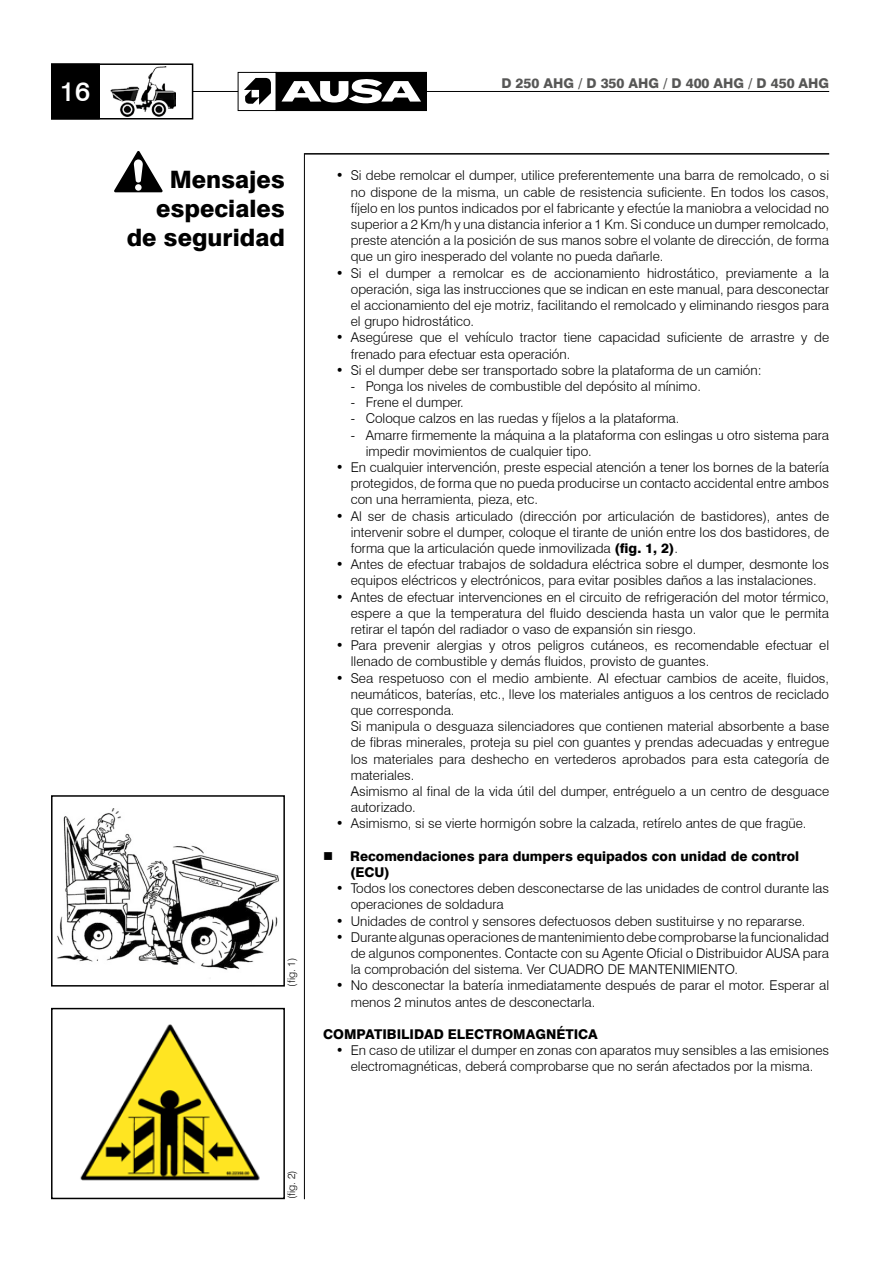
<style>
.page{position:relative;width:893px;height:1263px;background:#fff}
.page>*{position:absolute;margin:0;border:0;box-sizing:border-box;transform-origin:0 0}
.t1{font:500 27px "Swiss 721 BT";color:#fff}
.t2{font:800 24px/28.8px "Swiss 721 BT";color:#000;text-align:right}
.t3{font:300 13.5px/16.2px "Swiss 721 BT";color:#000;text-align:justify}
.t4{font:800 13.5px/16.2px "Swiss 721 BT";color:#000}
.t5{font:800 13.5px "Swiss 721 BT";color:#575756}
.t6{font:300 10.5px "Swiss 721 BT";color:#000}
.s1{font-weight:800}
</style>
<div class="page">
<hr style="left:427px;top:91px;width:402px;height:1px;background:#000">
<div style="left:238px;top:72px;width:39px;height:39px;border:1px solid #000"></div>
<div style="left:276px;top:72px;width:150px;height:39px;background:#000"></div>
<svg style="left:244px;top:78px;width:27px;height:27px"></svg>
<svg style="left:282px;top:79px;width:139px;height:25px"></svg>
<hr style="left:192px;top:91px;width:46px;height:1px;background:#000">
<div style="left:51px;top:64px;width:48px;height:55px;background:#000"></div>
<div style="left:51px;top:63px;width:49px;height:56px;border:2px solid #000"></div>
<div style="left:51px;top:63px;width:142px;height:56px;border:2px solid #000"></div>
<img style="left:110px;top:67px;width:65px;height:50px">
<hr style="left:304px;top:153px;width:1px;height:1046px;background:#000">
<hr style="left:305px;top:153px;width:524px;height:2px;background:#000">
<svg style="left:114px;top:151px;width:49px;height:41px"></svg>
<img style="left:80px;top:1024px;width:180px;height:157px">
<div style="left:51px;top:1008px;width:234px;height:191px;border:2px solid #000"></div>
<img style="left:57px;top:808px;width:222px;height:162px">
<div style="left:51px;top:795px;width:234px;height:191px;border:2px solid #000"></div>
<h1 class="t1" style="left:60px;top:75px;width:32px">16</h1>
<p class="t5" style="left:502px;top:75px;width:329px">D 250 AHG / D 350 AHG / D 400 AHG / D 450 AHG</p>
<h2 class="t2" style="left:127px;top:165px;width:160px">Mensajes especiales de seguridad</h2>
<p class="t6" style="left:285px;top:986px;width:30px;rotate:-90deg">(fig. 1)</p>
<p class="t3" style="left:351px;top:167px;width:480px;text-indent:-15px">• Si debe remolcar el dumper, utilice preferentemente una barra de remolcado, o si no dispone de la misma, un cable de resistencia suficiente. En todos los casos, fíjelo en los puntos indicados por el fabricante y efectúe la maniobra a velocidad no superior a 2 Km/h y una distancia inferior a 1 Km. Si conduce un dumper remolcado, preste atención a la posición de sus manos sobre el volante de dirección, de forma que un giro inesperado del volante no pueda dañarle.</p>
<p class="t3" style="left:351px;top:265px;width:480px;text-indent:-15px">• Si el dumper a remolcar es de accionamiento hidrostático, previamente a la operación, siga las instrucciones que se indican en este manual, para desconectar el accionamiento del eje motriz, facilitando el remolcado y eliminando riesgos para el grupo hidrostático.</p>
<p class="t3" style="left:351px;top:329px;width:480px;text-indent:-15px">• Asegúrese que el vehículo tractor tiene capacidad suficiente de arrastre y de frenado para efectuar esta operación.</p>
<p class="t3" style="left:336px;top:362px;width:427px">• Si el dumper debe ser transportado sobre la plataforma de un camión:</p>
<p class="t3" style="left:351px;top:378px;width:352px">- Ponga los niveles de combustible del depósito al mínimo.</p>
<p class="t3" style="left:351px;top:394px;width:115px">- Frene el dumper.</p>
<p class="t3" style="left:351px;top:410px;width:330px">- Coloque calzos en las ruedas y fíjelos a la plataforma.</p>
<p class="t3" style="left:366px;top:427px;width:465px;text-indent:-15px">- Amarre firmemente la máquina a la plataforma con eslingas u otro sistema para impedir movimientos de cualquier tipo.</p>
<p class="t3" style="left:351px;top:459px;width:480px;text-indent:-15px">• En cualquier intervención, preste especial atención a tener los bornes de la batería protegidos, de forma que no pueda producirse un contacto accidental entre ambos con una herramienta, pieza, etc.</p>
<p class="t3" style="left:351px;top:508px;width:480px;text-indent:-15px">• Al ser de chasis articulado (dirección por articulación de bastidores), antes de intervenir sobre el dumper, coloque el tirante de unión entre los dos bastidores, de forma que la articulación quede inmovilizada <span class="s1">(fig. 1, 2)</span>.</p>
<p class="t3" style="left:336px;top:556px;width:495px;text-align:center">• Antes de efectuar trabajos de soldadura eléctrica sobre el dumper, desmonte los equipos eléctricos y electrónicos, para evitar posibles daños a las instalaciones.</p>
<p class="t3" style="left:351px;top:589px;width:480px;text-indent:-15px">• Antes de efectuar intervenciones en el circuito de refrigeración del motor térmico, espere a que la temperatura del fluido descienda hasta un valor que le permita retirar el tapón del radiador o vaso de expansión sin riesgo.</p>
<p class="t3" style="left:351px;top:637px;width:480px;text-indent:-15px">• Para prevenir alergias y otros peligros cutáneos, es recomendable efectuar el llenado de combustible y demás fluidos, provisto de guantes.</p>
<p class="t3" style="left:351px;top:670px;width:480px;text-align:left;text-indent:-15px">• Sea respetuoso con el medio ambiente. Al efectuar cambios de aceite, fluidos, neumáticos, baterías, etc., lleve los materiales antiguos a los centros de reciclado que corresponda.<br>Si manipula o desguaza silenciadores que contienen material absorbente a base de fibras minerales, proteja su piel con guantes y prendas adecuadas y entregue los materiales para deshecho en vertederos aprobados para esta categoría de materiales.<br>Asimismo al final de la vida útil del dumper, entréguelo a un centro de desguace autorizado.</p>
<p class="t3" style="left:336px;top:815px;width:472px">• Asimismo, si se vierte hormigón sobre la calzada, retírelo antes de que fragüe.</p>
<p class="t4" style="left:350px;top:848px;width:450px">Recomendaciones para dumpers equipados con unidad de control (ECU)</p>
<p class="t3" style="left:351px;top:880px;width:480px;text-indent:-15px">• Todos los conectores deben desconectarse de las unidades de control durante las operaciones de soldadura</p>
<p class="t3" style="left:336px;top:913px;width:471px">• Unidades de control y sensores defectuosos deben sustituirse y no repararse.</p>
<p class="t3" style="left:351px;top:929px;width:480px;text-indent:-15px">• Durante algunas operaciones de mantenimiento debe comprobarse la funcionalidad de algunos componentes. Contacte con su Agente Oficial o Distribuidor AUSA para la comprobación del sistema. Ver CUADRO DE MANTENIMIENTO.</p>
<p class="t3" style="left:351px;top:977px;width:480px;text-indent:-15px">• No desconectar la batería inmediatamente después de parar el motor. Esperar al menos 2 minutos antes de desconectarla.</p>
<p class="t4" style="left:323px;top:1026px;width:276px">COMPATIBILIDAD ELECTROMAGNÉTICA</p>
<p class="t3" style="left:336px;top:1042px;width:495px;text-align:center">• En caso de utilizar el dumper en zonas con aparatos muy sensibles a las emisiones electromagnéticas, deberá comprobarse que no serán afectados por la misma.</p>
<p class="t6" style="left:285px;top:1199px;width:30px;rotate:-90deg">(fig. 2)</p>
</div>
